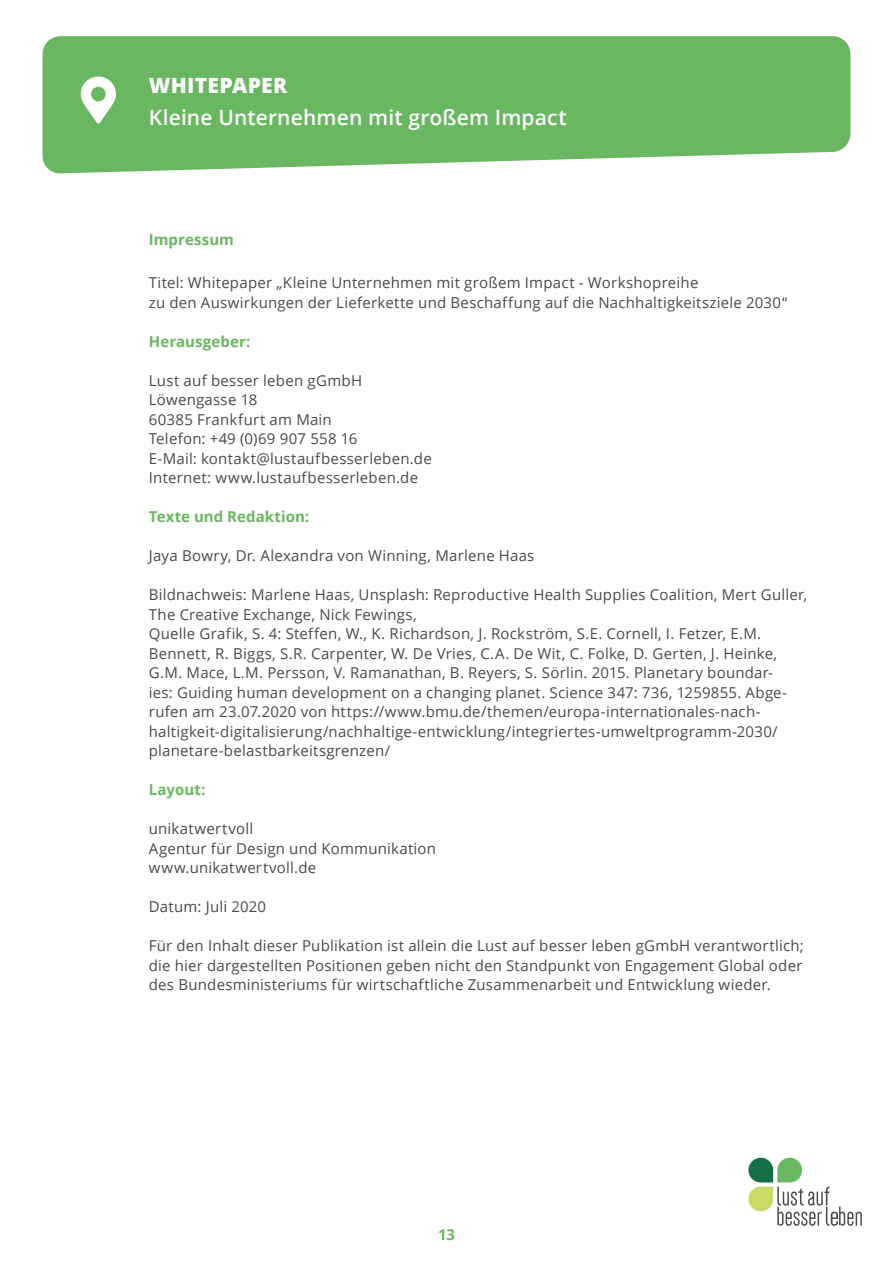
<style>
.page{position:relative;width:893px;height:1263px;background:#fff}
.page>*{position:absolute;margin:0;border:0;box-sizing:border-box;transform-origin:0 0}
.t1{font:600 21px "Open Sans";letter-spacing:.005em;color:#fff}
.t2{font:800 21px "Open Sans";letter-spacing:.015em;color:#fff}
.Fliesstext{font:15px/19.5px "Open Sans";letter-spacing:.015em;color:#4a4a49}
.Subline_GRÜN_H4{font:15px/19.5px "Open Sans";letter-spacing:.015em;color:#4a4a49}
.Subline_GRÜN_H4-2{font:700 15px "Open Sans";letter-spacing:.005em;color:#69b760}
.Impressum_GRÜN_H3_Ko{font:700 15px "Open Sans";letter-spacing:.005em;color:#69b760}
.Fliesstext-2{font:700 15px "Open Sans";letter-spacing:.005em;color:#69b760}
</style>
<div class="page">
<svg style="left:43px;top:36px;width:807px;height:138px;background:#76bd6d"></svg>
<svg style="left:81px;top:77px;width:35px;height:46px"></svg>
<svg style="left:748px;top:1158px;width:114px;height:68px"></svg>
<h1 class="t2" style="left:149px;top:69px;width:140px">WHITEPAPER</h1>
<h1 class="t1" style="left:149px;top:103px;width:419px">Kleine Unternehmen mit großem Impact</h1>
<h3 class="Impressum_GRÜN_H3_Ko" style="left:149px;top:229px;width:87px">Impressum</h3>
<p class="Fliesstext" style="left:149px;top:272px;width:640px">Titel: Whitepaper „Kleine Unternehmen mit großem Impact - Workshopreihe<br>zu den Auswirkungen der Lieferkette und Beschaffung auf die Nachhaltigkeitsziele 2030“</p>
<h4 class="Subline_GRÜN_H4-2" style="left:149px;top:330px;width:103px">Herausgeber:</h4>
<h4 class="Subline_GRÜN_H4" style="left:149px;top:370px;width:284px">Lust auf besser leben gGmbH<br>Löwengasse 18<br>60385 Frankfurt am Main<br>Telefon: +49 (0)69 907 558 16<br>E-Mail: kontakt@lustaufbesserleben.de<br>Internet: www.lustaufbesserleben.de</h4>
<h4 class="Subline_GRÜN_H4-2" style="left:149px;top:506px;width:162px">Texte und Redaktion:</h4>
<p class="Fliesstext" style="left:149px;top:545px;width:387px">Jaya Bowry, Dr. Alexandra von Winning, Marlene Haas</p>
<p class="Fliesstext" style="left:149px;top:584px;width:660px">Bildnachweis: Marlene Haas, Unsplash: Reproductive Health Supplies Coalition, Mert Guller, The Creative Exchange, Nick Fewings,<br>Quelle Grafik, S. 4: Steffen, W., K. Richardson, J. Rockström, S.E. Cornell, I. Fetzer, E.M.<br>Bennett, R. Biggs, S.R. Carpenter, W. De Vries, C.A. De Wit, C. Folke, D. Gerten, J. Heinke, G.M. Mace, L.M. Persson, V. Ramanathan, B. Reyers, S. Sörlin. 2015. Planetary boundar-<br>ies: Guiding human development on a changing planet. Science 347: 736, 1259855. Abge&shy;rufen am 23.07.2020 von https://www.bmu.de/themen/europa-internationales-nach&shy;haltigkeit-digitalisierung/nachhaltige-entwicklung/integriertes-umweltprogramm-2030/ planetare-belastbarkeitsgrenzen/</p>
<p class="Fliesstext-2" style="left:149px;top:779px;width:58px">Layout:</p>
<p class="Fliesstext" style="left:149px;top:818px;width:289px">unikatwertvoll<br>Agentur für Design und Kommunikation www.unikatwertvoll.de</p>
<p class="Fliesstext" style="left:149px;top:896px;width:119px">Datum: Juli 2020</p>
<p class="Fliesstext" style="left:149px;top:935px;width:657px;text-align:justify">Für den Inhalt dieser Publikation ist allein die Lust auf besser leben gGmbH verantwortlich; die hier dargestellten Positionen geben nicht den Standpunkt von Engagement Global oder des Bundesministeriums für wirtschaftliche Zusammenarbeit und Entwicklung wieder.</p>
<p class="Subline_GRÜN_H4-2" style="left:438px;top:1224px;width:18px">13</p>
</div>
